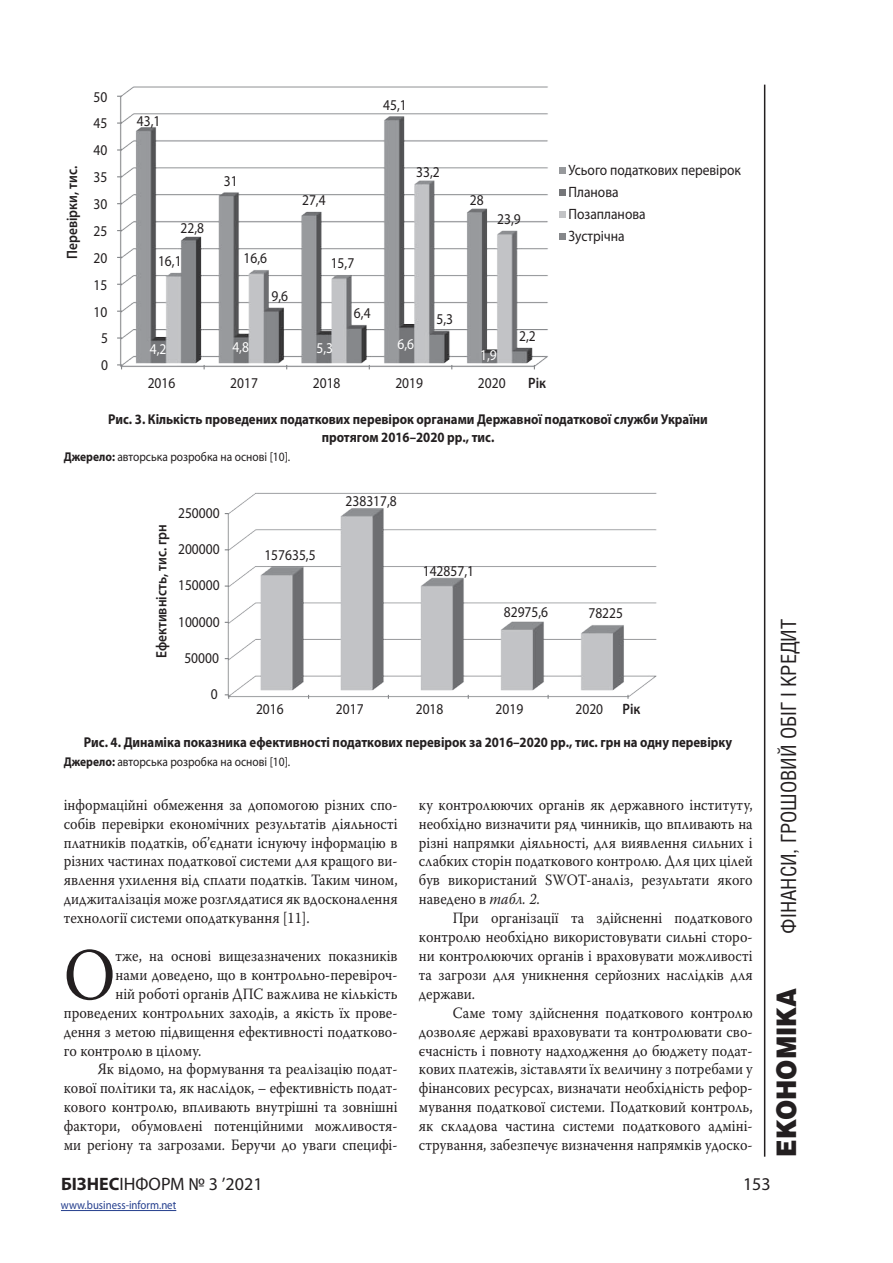
<style>
.page{position:relative;width:893px;height:1263px;background:#fff}
.page>*{position:absolute;margin:0;border:0;box-sizing:border-box;transform-origin:0 0}
.Osnova{font:73.05px "Warnock Pro";color:#231f20;scale:.9 1}
.t1{font:900 27px "Helios";color:#231f20;scale:.9 1}
.t2{font:21px "Helios Cond";color:#231f20}
.t3{font:18px "Myriad Pro";color:#231f20}
.Osnova-2{font:15.75px/18.9px "Warnock Pro";color:#231f20;text-align:justify;scale:.9 1}
.t4{font:15px/22px "Myriad Pro";color:#231f20;scale:.9 1}
.t5{font:600 15px "Myriad Pro";color:#231f20;scale:.9 1}
.t6{font:15px "Myriad Pro";color:#fff;scale:.9 1}
.Title_table{font:700 14.25px/17.1px "Myriad Pro";color:#231f20;text-align:center;scale:.9 1}
.Snoska{font:12.75px "Myriad Pro";color:#231f20;scale:.9 1}
.t7{font:12px "Myriad Pro";color:#253f8e;scale:.9 1}
.s1{font-weight:700}
.s2{font-style:italic}
</style>
<div class="page">
<hr style="left:764px;top:85px;width:1px;height:1072px;background:#231f20">
<hr style="left:61px;top:1210px;width:115px;height:1px;background:#253f8e">
<img style="left:119px;top:86px;width:429px;height:282px">
<svg style="left:117px;top:364px;width:5px;height:5px"></svg>
<div style="left:559px;top:167px;width:7px;height:7px;background:#97999c"></div>
<div style="left:559px;top:189px;width:7px;height:7px;background:#757679"></div>
<div style="left:559px;top:211px;width:7px;height:7px;background:#c2c3c5"></div>
<div style="left:559px;top:233px;width:7px;height:7px;background:#85878a"></div>
<img style="left:226px;top:492px;width:431px;height:205px">
<svg style="left:225px;top:694px;width:4px;height:5px"></svg>
<p class="t5" style="left:63px;top:259px;width:105px;rotate:-90deg">Перевірки, тис.</p>
<p class="t4" style="left:94px;top:85px;width:17px">50</p>
<p class="t4" style="left:94px;top:112px;width:17px">45</p>
<p class="t4" style="left:94px;top:139px;width:17px">40</p>
<p class="t4" style="left:94px;top:166px;width:17px">35</p>
<p class="t4" style="left:94px;top:193px;width:17px">30</p>
<p class="t4" style="left:94px;top:220px;width:17px">25</p>
<p class="t4" style="left:94px;top:246px;width:17px">20</p>
<p class="t4" style="left:94px;top:273px;width:17px">15</p>
<p class="t4" style="left:94px;top:300px;width:17px">10</p>
<p class="t4" style="left:101px;top:327px;width:9px">5</p>
<p class="t4" style="left:101px;top:354px;width:9px">0</p>
<p class="t4" style="left:137px;top:109px;width:28px">43,1</p>
<p class="t4" style="left:383px;top:94px;width:28px">45,1</p>
<p class="t4" style="left:181px;top:217px;width:28px">22,8</p>
<p class="t4" style="left:224px;top:170px;width:17px">31</p>
<p class="t4" style="left:302px;top:189px;width:28px">27,4</p>
<p class="t4" style="left:158px;top:250px;width:28px">16,1</p>
<p class="t4" style="left:244px;top:247px;width:28px">16,6</p>
<p class="t4" style="left:331px;top:252px;width:28px">15,7</p>
<p class="t4" style="left:271px;top:285px;width:20px">9,6</p>
<p class="t4" style="left:354px;top:302px;width:20px">6,4</p>
<p class="t4" style="left:416px;top:161px;width:28px">33,2</p>
<p class="t4" style="left:437px;top:308px;width:20px">5,3</p>
<p class="t6" style="left:150px;top:340px;width:20px">4,2</p>
<p class="t6" style="left:232px;top:338px;width:20px">4,8</p>
<p class="t6" style="left:316px;top:338px;width:20px">5,3</p>
<p class="t6" style="left:397px;top:334px;width:20px">6,6</p>
<p class="t4" style="left:470px;top:189px;width:17px">28</p>
<p class="t4" style="left:497px;top:208px;width:28px">23,9</p>
<p class="t4" style="left:519px;top:325px;width:20px">2,2</p>
<p class="t6" style="left:480px;top:346px;width:20px">1,9</p>
<p class="t4" style="left:148px;top:371px;width:32px">2016</p>
<p class="t4" style="left:230px;top:371px;width:32px">2017</p>
<p class="t4" style="left:313px;top:371px;width:32px">2018</p>
<p class="t4" style="left:395px;top:371px;width:32px">2019</p>
<p class="t4" style="left:478px;top:371px;width:32px">2020</p>
<p class="t5" style="left:528px;top:373px;width:21px">Рік</p>
<p class="t4" style="left:569px;top:159px;width:193px">Усього податкових перевірок<br>Планова<br>Позапланова<br>Зустрічна</p>
<p class="Title_table" style="left:108px;top:411px;width:668px">Рис. 3. Кількість проведених податкових перевірок органами Державної податкової служби України протягом 2016–2020 рр., тис.</p>
<p class="Snoska" style="left:64px;top:449px;width:253px"><span class="s1">Джерело:</span> авторська розробка на основі [10].</p>
<p class="t5" style="left:152px;top:658px;width:150px;rotate:-90deg">Ефективність, тис. грн</p>
<p class="t4" style="left:178px;top:501px;width:48px">250000</p>
<p class="t4" style="left:178px;top:538px;width:48px">200000</p>
<p class="t4" style="left:178px;top:574px;width:48px">150000</p>
<p class="t4" style="left:178px;top:610px;width:48px">100000</p>
<p class="t4" style="left:184px;top:646px;width:40px">50000</p>
<p class="t4" style="left:211px;top:683px;width:9px">0</p>
<p class="t4" style="left:264px;top:544px;width:58px">157635,5</p>
<p class="t4" style="left:346px;top:489px;width:58px">238317,8</p>
<p class="t4" style="left:423px;top:560px;width:58px">142857,1</p>
<p class="t4" style="left:504px;top:601px;width:51px">82975,6</p>
<p class="t4" style="left:588px;top:602px;width:40px">78225</p>
<p class="t4" style="left:256px;top:698px;width:32px">2016</p>
<p class="t4" style="left:336px;top:698px;width:32px">2017</p>
<p class="t4" style="left:416px;top:698px;width:32px">2018</p>
<p class="t4" style="left:496px;top:698px;width:32px">2019</p>
<p class="t4" style="left:575px;top:698px;width:32px">2020</p>
<p class="t5" style="left:623px;top:700px;width:21px">Рік</p>
<p class="Title_table" style="left:84px;top:733px;width:722px">Рис. 4. Динаміка показника ефективності податкових перевірок за 2016–2020 рр., тис. грн на одну перевірку</p>
<p class="Snoska" style="left:64px;top:754px;width:253px"><span class="s1">Джерело:</span> авторська розробка на основі [10].</p>
<p class="Osnova-2" style="left:64px;top:795px;width:372px">інформаційні обмеження за допомогою різних спо&shy;собів перевірки економічних результатів діяльності платників податків, об’єднати існуючу інформацію в різних частинах податкової системи для кращого ви&shy;явлення ухилення від сплати податків. Таким чином, диджиталізація може розглядатися як вдосконалення технології системи оподаткування [11].</p>
<p class="Osnova" style="left:64px;top:931px;width:59px">О</p>
<p class="Osnova-2" style="left:115px;top:946px;width:315px">тже, на основі вищезазначених показників</p>
<p class="Osnova-2" style="left:419px;top:795px;width:372px">ку контролюючих органів як державного інституту, необхідно визначити ряд чинників, що впливають на різні напрямки діяльності, для виявлення сильних і слабких сторін податкового контролю. Для цих цілей був використаний SWOT-аналіз, результати якого наведено в <span class="s2">табл. 2</span>.</p>
<p class="Osnova-2" style="left:419px;top:908px;width:372px;text-indent:34px">При організації та здійсненні податкового контролю необхідно використовувати сильні сторо&shy;ни контролюючих органів і враховувати можливості та загрози для уникнення серйозних наслідків для держави.</p>
<p class="Osnova-2" style="left:419px;top:1003px;width:372px;text-indent:34px">Саме тому здійснення податкового контролю дозволяє державі враховувати та контролювати сво&shy;єчасність і повноту надходження до бюджету подат&shy;кових платежів, зіставляти їх величину з потребами у фінансових ресурсах, визначати необхідність рефор&shy;мування податкової системи. Податковий контроль, як складова частина системи податкового адміні&shy;стрування, забезпечує визначення напрямків удоско-</p>
<p class="Osnova-2" style="left:115px;top:965px;width:315px">нами доведено, що в контрольно-перевіроч-</p>
<p class="Osnova-2" style="left:115px;top:984px;width:315px">ній роботі органів ДПС важлива не кількість</p>
<p class="Osnova-2" style="left:64px;top:1003px;width:372px">проведених контрольних заходів, а якість їх прове-</p>
<p class="Osnova-2" style="left:64px;top:1022px;width:372px">дення з метою підвищення ефективності податково-</p>
<p class="Osnova-2" style="left:64px;top:1040px;width:154px">го контролю в цілому.</p>
<p class="Osnova-2" style="left:64px;top:1059px;width:372px;text-indent:34px">Як відомо, на формування та реалізацію подат&shy;кової політики та, як наслідок, – ефективність подат&shy;кового контролю, впливають внутрішні та зовнішні фактори, обумовлені потенційними можливостя&shy;ми регіону та загрозами. Беручи до уваги специфі-</p>
<h3 class="t2" style="left:776px;top:934px;width:316px;rotate:-90deg">ФІНАНСИ, ГРОШОВИЙ ОБІГ І КРЕДИТ</h3>
<h2 class="t1" style="left:769px;top:1157px;width:189px;rotate:-90deg">ЕКОНОМІКА</h2>
<p class="t3" style="left:61px;top:1173px;width:203px"><span class="s1">БІЗНЕС</span>ІНФОРМ № 3 ’2021</p>
<p class="t3" style="left:743px;top:1173px;width:29px">153</p>
<p class="t7" style="left:61px;top:1198px;width:130px">www.business-inform.net</p>
</div>
